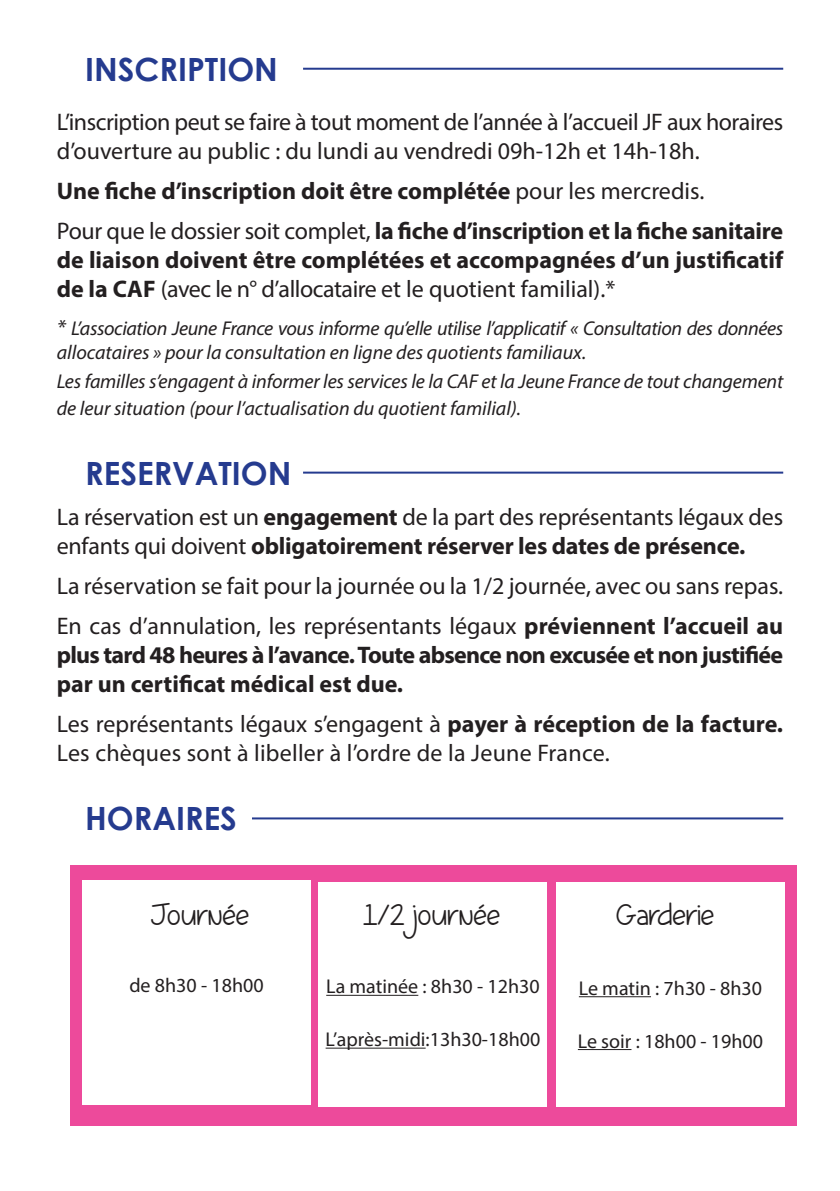
<style>
.page{position:relative;width:840px;height:1191px;background:#fff}
.page>*{position:absolute;margin:0;border:0;box-sizing:border-box;transform-origin:0 0}
.t1{font:700 32px "Century Gothic";color:#253b8f}
.t2{font:29.4px "Coffee At Midnight Demo";color:#231f20}
.t3{font:24px/28.8px "Myriad Pro";color:#231f20}
.t4{font:700 24px/40.2px "Myriad Pro";letter-spacing:-.005em;color:#231f20}
.t5{font:24px/28.8px "Myriad Pro";letter-spacing:-.02em;color:#231f20}
.t6{font:700 24px/28.8px "Myriad Pro";letter-spacing:-.03em;color:#231f20}
.t7{font:italic 20px/24px "Myriad Pro";letter-spacing:-.01em;color:#231f20}
.t8{font:20px "Myriad Pro";color:#231f20}
.s1{font-weight:400}
.s2{font-size:22px}
.s3{font-weight:700}
</style>
<div class="page">
<hr style="left:303px;top:68px;width:479px;height:2px;background:#253b8f">
<hr style="left:303px;top:471px;width:479px;height:2px;background:#253b8f">
<hr style="left:252px;top:817px;width:530px;height:2px;background:#253b8f">
<div style="left:70px;top:865px;width:726px;height:260px;background:#ed4a9b"></div>
<div style="left:82px;top:880px;width:229px;height:225px;background:#fff"></div>
<div style="left:556px;top:882px;width:228px;height:224px;background:#fff"></div>
<div style="left:318px;top:882px;width:229px;height:224px;background:#fff"></div>
<hr style="left:578px;top:996px;width:72px;height:1px;background:#231f20">
<hr style="left:577px;top:1049px;width:54px;height:1px;background:#231f20">
<hr style="left:326px;top:994px;width:92px;height:1px;background:#231f20">
<hr style="left:325px;top:1047px;width:100px;height:1px;background:#231f20">
<h1 class="t1" style="left:85px;top:45px;width:194px">INSCRIPTION</h1>
<p class="t5" style="left:57px;top:107px;width:727px">L’inscription peut se faire à tout moment de l’année à l’accueil JF aux horaires d’ouverture au public : du lundi au vendredi 09h-12h et 14h-18h.</p>
<p class="t4" style="left:57px;top:170px;width:727px">Une fiche d’inscription doit être complétée <span class="s1">pour les mercredis.<br>Pour que le dossier soit complet,</span> la fiche d’inscription et la fiche sanitaire</p>
<p class="t4" style="left:57px;top:245px;width:727px;line-height:28.8px">de liaison doivent être complétées et accompagnées d’un justificatif de la CAF <span class="s1">(avec le n° d’allocataire et le quotient familial).*</span></p>
<p class="t7" style="left:57px;top:315px;width:727px"><span class="s2">*</span> L’association Jeune France vous informe qu’elle utilise l’applicatif « Consultation des données allocataires » pour la consultation en ligne des quotients familiaux.</p>
<p class="t7" style="left:57px;top:368px;width:727px;line-height:26.4px">Les familles s’engagent à informer les services le la CAF et la Jeune France de tout changement de leur situation (pour l’actualisation du quotient familial).</p>
<h1 class="t1" style="left:85px;top:449px;width:208px">RESERVATION</h1>
<p class="t3" style="left:57px;top:502px;width:727px">La réservation est un <span class="s3">engagement</span> de la part des représentants légaux des enfants qui doivent <span class="s3">obligatoirement réserver les dates de présence.</span></p>
<p class="t3" style="left:57px;top:566px;width:727px;line-height:40.2px">La réservation se fait pour la journée ou la 1/2 journée, avec ou sans repas.<br>En cas d’annulation, les représentants légaux <span class="s3">préviennent l’accueil au</span></p>
<p class="t6" style="left:57px;top:640px;width:727px">plus tard 48 heures à l’avance. Toute absence non excusée et non justifiée par un certificat médical est due.</p>
<p class="t3" style="left:57px;top:709px;width:727px">Les représentants légaux s’engagent à <span class="s3">payer à réception de la facture.<br></span>Les chèques sont à libeller à l’ordre de la Jeune France.</p>
<h1 class="t1" style="left:85px;top:794px;width:153px">HORAIRES</h1>
<p class="t2" style="left:150px;top:895px;width:100px">Journée</p>
<p class="t8" style="left:129px;top:972px;width:136px">de 8h30 - 18h00</p>
<p class="t2" style="left:363px;top:895px;width:138px">1/2 journée</p>
<p class="t8" style="left:326px;top:974px;width:215px">La matinée : 8h30 - 12h30</p>
<p class="t8" style="left:325px;top:1027px;width:216px">L’après-midi:13h30-18h00</p>
<p class="t2" style="left:615px;top:895px;width:100px">Garderie</p>
<p class="t8" style="left:578px;top:975px;width:185px">Le matin : 7h30 - 8h30</p>
<p class="t8" style="left:577px;top:1028px;width:187px">Le soir : 18h00 - 19h00</p>
</div>
